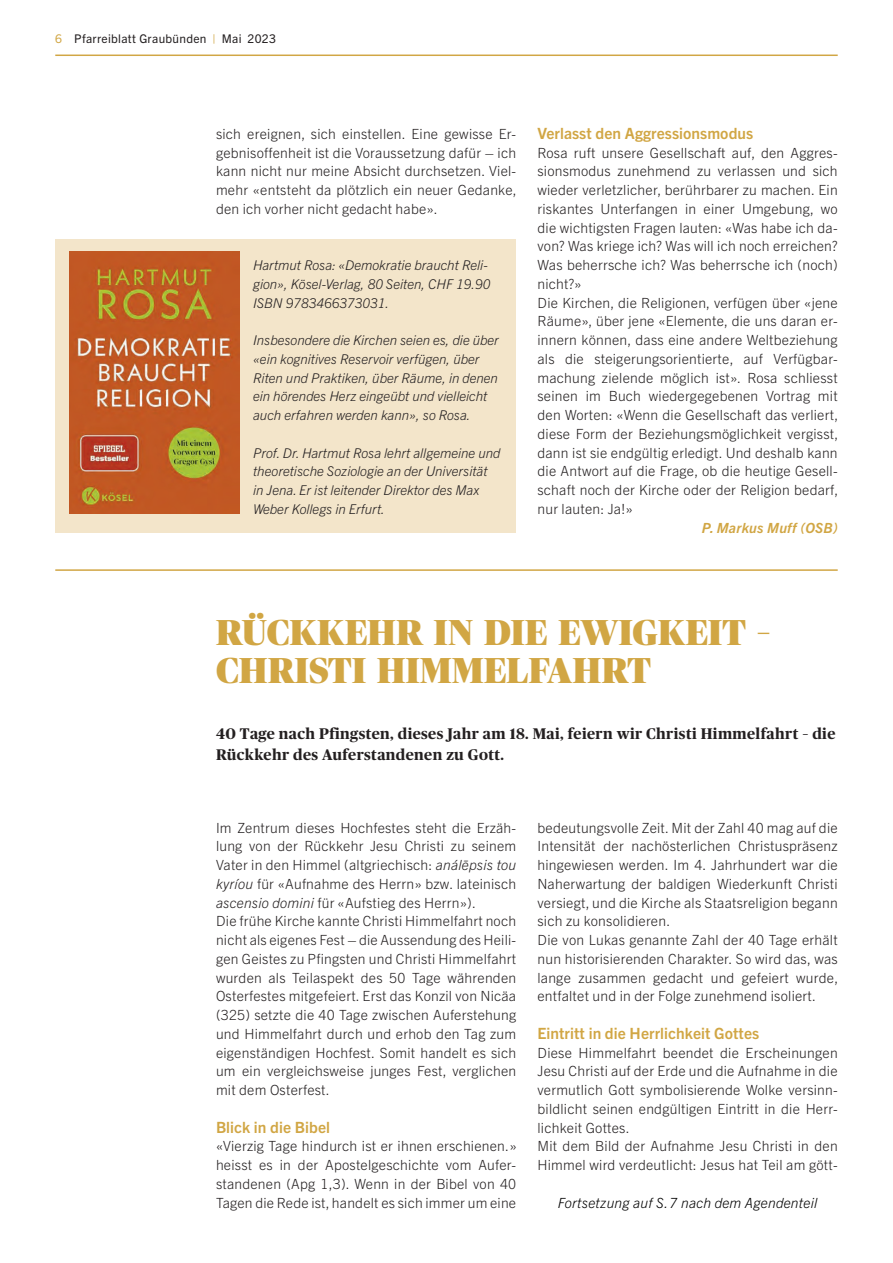
<style>
.page{position:relative;width:893px;height:1263px;background:#fff}
.page>*{position:absolute;margin:0;border:0;box-sizing:border-box;transform-origin:0 0}
.t1{font:900 36px/37.5px "Publico Banner";letter-spacing:.015em;color:#d1a644}
.t2{font:700 15.6px "Trade Gothic Next LT Pro";letter-spacing:.005em;color:#d1a644}
.t3{font:700 15.3px/21px "Publico";letter-spacing:.025em;color:#231f20}
.t4{font:300 14.1px/18.8px "Trade Gothic Next LT Pro";letter-spacing:.015em;color:#231f20}
.t5{font:italic 300 14.1px "Trade Gothic Next LT Pro";letter-spacing:.015em;color:#000}
.t6{font:italic 700 14.1px "Trade Gothic Next LT Pro";letter-spacing:.015em;color:#d1a644}
.t7{font:italic 300 13.5px/18.8px "Trade Gothic Next LT Pro";color:#231f20}
.t8{font:12px "Trade Gothic Next LT Pro";letter-spacing:.025em;color:#231f20}
.s1{color:#d1a644}
.s2{font-style:italic}
</style>
<div class="page">
<hr style="left:55px;top:55px;width:783px;height:1px;background:#d1a644">
<hr style="left:55px;top:569px;width:783px;height:2px;background:#d1a644">
<div style="left:55px;top:239px;width:461px;height:294px;background:#f3e5ca"></div>
<img style="left:70px;top:251px;width:169px;height:263px">
<p class="t8" style="left:55px;top:31px;width:222px"><span class="s1">6</span> Pfarreiblatt Graubünden <span class="s1">|</span> Mai 2023</p>
<p class="t4" style="left:216px;top:123px;width:302px;text-align:justify">sich ereignen, sich einstellen. Eine gewisse Er&shy;gebnisoffenheit ist die Voraussetzung dafür – ich kann nicht nur meine Absicht durchsetzen. Viel&shy;mehr «entsteht da plötzlich ein neuer Gedanke, den ich vorher nicht gedacht habe».</p>
<p class="t2" style="left:537px;top:122px;width:217px">Verlasst den Aggressionsmodus</p>
<p class="t4" style="left:537px;top:142px;width:302px">Rosa ruft unsere Gesellschaft auf, den Aggres&shy;sionsmodus zunehmend zu verlassen und sich wieder verletzlicher, berührbarer zu machen. Ein riskantes Unterfangen in einer Umgebung, wo die wichtigsten Fragen lauten: «Was habe ich da&shy;von? Was kriege ich? Was will ich noch erreichen?<br>Was beherrsche ich? Was beherrsche ich (noch) nicht?»<br>Die Kirchen, die Religionen, verfügen über «jene Räume», über jene «Elemente, die uns daran er&shy;innern können, dass eine andere Weltbeziehung als die steigerungsorientierte, auf Verfügbar&shy;machung zielende möglich ist». Rosa schliesst seinen im Buch wiedergegebenen Vortrag mit den Worten: «Wenn die Gesellschaft das verliert, diese Form der Beziehungsmöglichkeit vergisst, dann ist sie endgültig erledigt. Und deshalb kann die Antwort auf die Frage, ob die heutige Gesell&shy;schaft noch der Kirche oder der Religion bedarf, nur lauten: Ja!»</p>
<p class="t6" style="left:702px;top:518px;width:137px">P. Markus Muff (OSB)</p>
<p class="t7" style="left:253px;top:255px;width:239px">Hartmut Rosa: «Demokratie braucht Reli&shy;gion», Kösel-Verlag, 80 Seiten, CHF 19.90<br>ISBN 9783466373031.</p>
<p class="t7" style="left:253px;top:330px;width:247px">Insbesondere die Kirchen seien es, die über «ein kognitives Reservoir verfügen, über Riten und Praktiken, über Räume, in denen ein hörendes Herz eingeübt und vielleicht auch erfahren werden kann», so Rosa.</p>
<p class="t7" style="left:253px;top:442px;width:249px">Prof. Dr. Hartmut Rosa lehrt allgemeine und theoretische Soziologie an der Universität in Jena. Er ist leitender Direktor des Max Weber Kollegs in Erfurt.</p>
<h1 class="t1" style="left:216px;top:614px;width:556px">RÜCKKEHR IN DIE EWIGKEIT –<br>CHRISTI HIMMELFAHRT</h1>
<p class="t3" style="left:216px;top:723px;width:621px">40 Tage nach Pfingsten, dieses Jahr am 18. Mai, feiern wir Christi Himmelfahrt – die<br>Rückkehr des Auferstandenen zu Gott.</p>
<p class="t4" style="left:216px;top:817px;width:302px">Im Zentrum dieses Hochfestes steht die Erzäh&shy;lung von der Rückkehr Jesu Christi zu seinem Vater in den Himmel (altgriechisch: <span class="s2">análēpsis tou kyríou</span> für «Aufnahme des Herrn» bzw. lateinisch <span class="s2">ascensio domini</span> für «Aufstieg des Herrn»).<br>Die frühe Kirche kannte Christi Himmelfahrt noch nicht als eigenes Fest – die Aussendung des Heili&shy;gen Geistes zu Pfingsten und Christi Himmelfahrt wurden als Teilaspekt des 50 Tage währenden Osterfestes mitgefeiert. Erst das Konzil von Nicäa (325) setzte die 40 Tage zwischen Auferstehung und Himmelfahrt durch und erhob den Tag zum eigenständigen Hochfest. Somit handelt es sich um ein vergleichsweise junges Fest, verglichen mit dem Osterfest.</p>
<p class="t2" style="left:216px;top:1116px;width:116px">Blick in die Bibel</p>
<p class="t4" style="left:216px;top:1136px;width:302px;text-align:justify">«Vierzig Tage hindurch ist er ihnen erschienen.» heisst es in der Apostelgeschichte vom Aufer&shy;standenen (Apg 1,3). Wenn in der Bibel von 40<br>Tagen die Rede ist, handelt es sich immer um eine</p>
<p class="t4" style="left:537px;top:817px;width:302px">bedeutungsvolle Zeit. Mit der Zahl 40 mag auf die Intensität der nachösterlichen Christuspräsenz hingewiesen werden. Im 4. Jahrhundert war die Naherwartung der baldigen Wiederkunft Christi versiegt, und die Kirche als Staatsreligion begann sich zu konsolidieren.<br>Die von Lukas genannte Zahl der 40 Tage erhält nun historisierenden Charakter. So wird das, was lange zusammen gedacht und gefeiert wurde, entfaltet und in der Folge zunehmend isoliert.</p>
<p class="t2" style="left:537px;top:1022px;width:223px">Eintritt in die Herrlichkeit Gottes</p>
<p class="t4" style="left:537px;top:1042px;width:302px">Diese Himmelfahrt beendet die Erscheinungen Jesu Christi auf der Erde und die Aufnahme in die vermutlich Gott symbolisierende Wolke versinn&shy;bildlicht seinen endgültigen Eintritt in die Herr&shy;lichkeit Gottes.<br>Mit dem Bild der Aufnahme Jesu Christi in den Himmel wird verdeutlicht: Jesus hat Teil am gött-</p>
<p class="t5" style="left:558px;top:1193px;width:261px">Fortsetzung auf S.7 nach dem Agendenteil</p>
</div>
